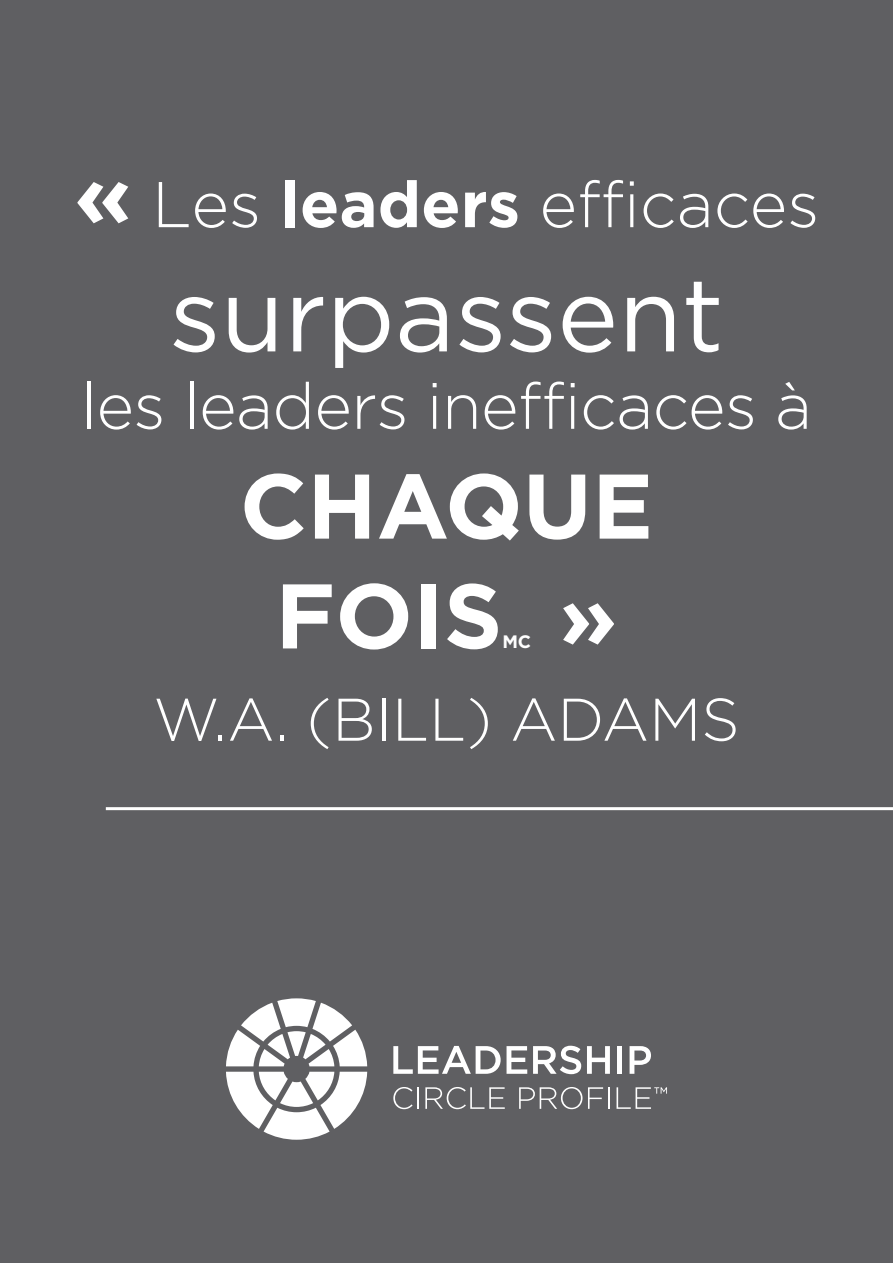
<style>
.page{position:relative;width:893px;height:1263px;background:#5f5f62}
.page>*{position:absolute;margin:0;border:0;box-sizing:border-box;transform-origin:0 0}
.t1{font:103.5px "Gotham";color:#fff}
.t2{font:700 91.5px/109.8px "Gotham";color:#fff}
.t3{font:300 64.5px "Gotham";letter-spacing:-.01em;color:#fff}
.t4{font:300 60px "Gotham";color:#fff}
.t5{font:700 18px "Gotham";color:#fff}
.s1{font-weight:700;font-size:91.5px}
.s2{font-weight:700}
</style>
<div class="page">
<hr style="left:106px;top:807px;width:787px;height:3px;background:#fff">
<svg style="left:226px;top:1072px;width:141px;height:68px"></svg>
<svg style="left:226px;top:998px;width:141px;height:68px"></svg>
<svg style="left:393px;top:1046px;width:108px;height:28px"></svg>
<svg style="left:507px;top:1046px;width:20px;height:28px"></svg>
<svg style="left:533px;top:1046px;width:48px;height:28px"></svg>
<svg style="left:587px;top:1046px;width:23px;height:28px"></svg>
<div style="left:617px;top:1046px;width:5px;height:28px;background:#fff"></div>
<svg style="left:630px;top:1046px;width:21px;height:28px"></svg>
<svg style="left:393px;top:1087px;width:20px;height:22px"></svg>
<hr style="left:417px;top:1087px;width:2px;height:22px;background:#fff">
<svg style="left:425px;top:1087px;width:80px;height:22px"></svg>
<svg style="left:519px;top:1087px;width:63px;height:22px"></svg>
<svg style="left:588px;top:1087px;width:15px;height:22px"></svg>
<hr style="left:608px;top:1087px;width:2px;height:22px;background:#fff">
<svg style="left:616px;top:1087px;width:51px;height:22px"></svg>
<p class="t3" style="left:74px;top:164px;width:747px"><span class="s1">«</span> Les <span class="s2">leaders</span> efficaces</p>
<p class="t1" style="left:169px;top:248px;width:556px">surpassent</p>
<p class="t3" style="left:81px;top:365px;width:732px">les leaders inefficaces à</p>
<p class="t2" style="left:275px;top:451px;width:379px;text-indent:-36px">CHAQUE<br>FOIS</p>
<p class="t2" style="left:559px;top:561px;width:61px">»</p>
<p class="t5" style="left:502px;top:630px;width:30px">MC</p>
<p class="t4" style="left:153px;top:681px;width:588px">W.A. (BILL) ADAMS</p>
</div>
